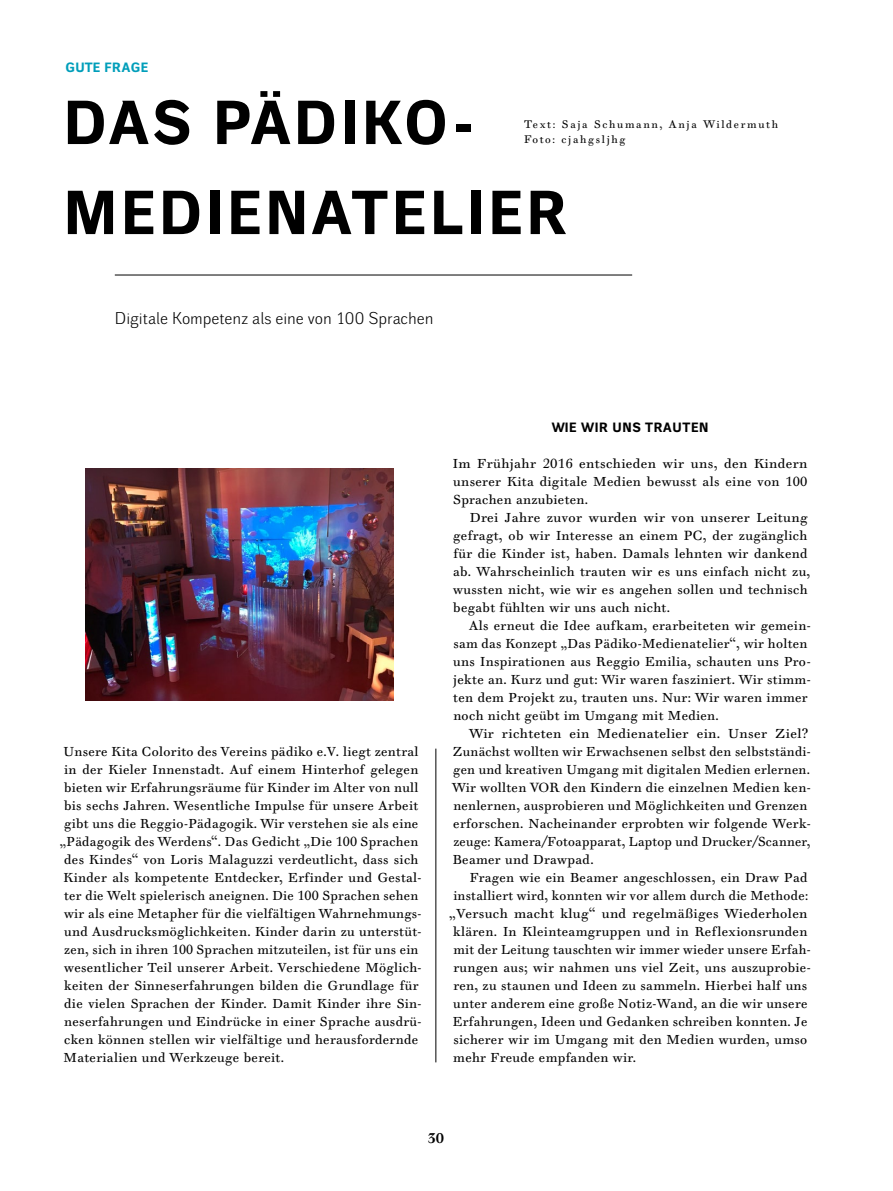
<style>
.page{position:relative;width:893px;height:1191px;background:#fff}
.page>*{position:absolute;margin:0;border:0;box-sizing:border-box;transform-origin:0 0}
.t1{font:700 60px/90px "Walbaum Grotesk Text";letter-spacing:.065em;color:#000}
.t2{font:16.5px "Walbaum Grotesk";letter-spacing:-.005em;color:#000}
.t3{font:700 13.5px "Walbaum 10 Pro";color:#000}
.t4{font:13.05px/18px "Walbaum 10 Pro";letter-spacing:.025em;color:#000}
.t5{font:700 13.05px "Walbaum Grotesk Text";letter-spacing:.05em;color:#000}
.t6{font:700 13.05px "Walbaum Grotesk Text";letter-spacing:.035em;color:#009eba}
.t7{font:10.5px/15px "Walbaum 10 Pro";letter-spacing:.16em;color:#000}
.s1{font-size:16.05px}
.s2{font-size:12.45px}
.s3{font-size:12.6px}
</style>
<div class="page">
<hr style="left:115px;top:275px;width:517px;height:1px;background:#000">
<hr style="left:436px;top:748px;width:1px;height:314px;background:#000">
<img style="left:85px;top:469px;width:308px;height:231px">
<p class="t6" style="left:65px;top:60px;width:84px">GUTE FRAGE</p>
<h1 class="t1" style="left:64px;top:80px;width:504px">DAS PÄDIKO-<br>MEDIENATELIER</h1>
<p class="t7" style="left:524px;top:117px;width:255px">Text: Saja Schumann, Anja Wildermuth<br>Foto: cjahgsljhg</p>
<p class="t2" style="left:115px;top:309px;width:320px">Digitale Kompetenz als eine von <span class="s1">100</span> Sprachen</p>
<p class="t4" style="left:64px;top:743px;width:356px"><span class="s2">U</span>nsere <span class="s2">K</span>ita <span class="s2">C</span>olorito des <span class="s2">V</span>ereins pädiko e. <span class="s2">V</span>. liegt zentral</p>
<p class="t4" style="left:64px;top:761px;width:356px">in der <span class="s2">K</span>ieler <span class="s2">I</span>nnenstadt. <span class="s2">A</span>uf einem <span class="s2">H</span>interhof gelegen</p>
<p class="t4" style="left:64px;top:779px;width:356px">bieten wir <span class="s2">E</span>rfahrungsräume für <span class="s2">K</span>inder im <span class="s2">A</span>lter von null</p>
<p class="t4" style="left:64px;top:797px;width:356px">bis sechs <span class="s2">J</span>ahren. <span class="s2">W</span>esentliche <span class="s2">I</span>mpulse für unsere <span class="s2">A</span>rbeit</p>
<p class="t4" style="left:64px;top:815px;width:356px">gibt uns die <span class="s2">R</span>eggio-<span class="s2">P</span>ädagogik. <span class="s2">W</span>ir verstehen sie als eine</p>
<p class="t4" style="left:60px;top:833px;width:360px">„<span class="s2">P</span>ädagogik des <span class="s2">W</span>erdens“. <span class="s2">D</span>as <span class="s2">G</span>edicht „<span class="s2">D</span>ie <span class="s3">100</span> <span class="s2">S</span>prachen</p>
<p class="t4" style="left:64px;top:851px;width:356px">des <span class="s2">K</span>indes“ von <span class="s2">L</span>oris <span class="s2">M</span>alaguzzi verdeutlicht, dass sich</p>
<p class="t4" style="left:64px;top:869px;width:359px"><span class="s2">K</span>inder als kompetente <span class="s2">E</span>ntdecker, <span class="s2">E</span>rfinder und <span class="s2">G</span>estal-</p>
<p class="t4" style="left:64px;top:887px;width:356px">ter die <span class="s2">W</span>elt spielerisch aneignen. <span class="s2">D</span>ie <span class="s3">100</span> <span class="s2">S</span>prachen sehen</p>
<p class="t4" style="left:64px;top:905px;width:359px">wir als eine <span class="s2">M</span>etapher für die vielfältigen <span class="s2">W</span>ahrnehmungs-</p>
<p class="t4" style="left:64px;top:923px;width:359px">und <span class="s2">A</span>usdrucksmöglichkeiten. <span class="s2">K</span>inder darin zu unterstüt-</p>
<p class="t4" style="left:64px;top:941px;width:356px">zen, sich in ihren <span class="s3">100</span> <span class="s2">S</span>prachen mitzuteilen, ist für uns ein</p>
<p class="t4" style="left:64px;top:959px;width:359px">wesentlicher <span class="s2">T</span>eil unserer <span class="s2">A</span>rbeit. <span class="s2">V</span>erschiedene <span class="s2">M</span>öglich-</p>
<p class="t4" style="left:64px;top:977px;width:356px">keiten der <span class="s2">S</span>inneserfahrungen bilden die <span class="s2">G</span>rundlage für</p>
<p class="t4" style="left:64px;top:995px;width:359px">die vielen <span class="s2">S</span>prachen der <span class="s2">K</span>inder. <span class="s2">D</span>amit <span class="s2">K</span>inder ihre <span class="s2">S</span>in-</p>
<p class="t4" style="left:64px;top:1013px;width:359px">neserfahrungen und <span class="s2">E</span>indrücke in einer <span class="s2">S</span>prache ausdrü-</p>
<p class="t4" style="left:64px;top:1031px;width:356px">cken können stellen wir vielfältige und herausfordernde</p>
<p class="t4" style="left:64px;top:1049px;width:222px"><span class="s2">M</span>aterialien und <span class="s2">W</span>erkzeuge bereit.</p>
<p class="t5" style="left:552px;top:420px;width:158px">WIE WIR UNS TRAUTEN</p>
<p class="t4" style="left:453px;top:455px;width:356px;text-align:justify"><span class="s2">I</span>m <span class="s2">F</span>rühjahr <span class="s3">2016</span> entschieden wir uns, den <span class="s2">K</span>indern unserer <span class="s2">K</span>ita digitale <span class="s2">M</span>edien bewusst als eine von <span class="s3">100<br></span><span class="s2">S</span>prachen anzubieten.</p>
<p class="t4" style="left:453px;top:509px;width:359px;text-indent:17px"><span class="s2">D</span>rei <span class="s2">J</span>ahre zuvor wurden wir von unserer <span class="s2">L</span>eitung gefragt, ob wir <span class="s2">I</span>nteresse an einem <span class="s3">PC</span>, der zugänglich für die <span class="s2">K</span>inder ist, haben. <span class="s2">D</span>amals lehnten wir dankend ab. <span class="s2">W</span>ahrscheinlich trauten wir es uns einfach nicht zu, wussten nicht, wie wir es angehen sollen und technisch begabt fühlten wir uns auch nicht.</p>
<p class="t4" style="left:453px;top:617px;width:359px;text-indent:16px"><span class="s2">A</span>ls erneut die <span class="s2">I</span>dee aufkam, erarbeiteten wir gemein&shy;sam das <span class="s2">K</span>onzept „<span class="s2">D</span>as <span class="s2">P</span>ädiko-<span class="s2">M</span>edienatelier“, wir holten uns <span class="s2">I</span>nspirationen aus <span class="s2">R</span>eggio <span class="s2">E</span>milia, schauten uns <span class="s2">P</span>ro&shy;jekte an. <span class="s2">K</span>urz und gut: <span class="s2">W</span>ir waren fasziniert. <span class="s2">W</span>ir stimm&shy;ten dem <span class="s2">P</span>rojekt zu, trauten uns. <span class="s2">N</span>ur: <span class="s2">W</span>ir waren immer noch nicht geübt im <span class="s2">U</span>mgang mit <span class="s2">M</span>edien.</p>
<p class="t4" style="left:452px;top:725px;width:360px;text-indent:17px"><span class="s2">W</span>ir richteten ein <span class="s2">M</span>edienatelier ein. <span class="s2">U</span>nser <span class="s2">Z</span>iel?<br><span class="s2">Z</span>unächst wollten wir <span class="s2">E</span>rwachsenen selbst den selbstständi&shy;gen und kreativen <span class="s2">U</span>mgang mit digitalen <span class="s2">M</span>edien erlernen.<br><span class="s2">W</span>ir wollten <span class="s3">VOR</span> den <span class="s2">K</span>indern die einzelnen <span class="s2">M</span>edien ken&shy;nenlernen, ausprobieren und <span class="s2">M</span>öglichkeiten und <span class="s2">G</span>renzen erforschen. <span class="s2">N</span>acheinander erprobten wir folgende <span class="s2">W</span>erk&shy;zeuge: <span class="s2">K</span>amera/<span class="s2">F</span>otoapparat, <span class="s2">L</span>aptop und <span class="s2">D</span>rucker/<span class="s2">S</span>canner, <span class="s2">B</span>eamer und <span class="s2">D</span>rawpad.</p>
<p class="t4" style="left:470px;top:869px;width:339px"><span class="s2">F</span>ragen wie ein <span class="s2">B</span>eamer angeschlossen, ein <span class="s2">D</span>raw <span class="s2">P</span>ad</p>
<p class="t4" style="left:453px;top:887px;width:356px">installiert wird, konnten wir vor allem durch die <span class="s2">M</span>ethode:</p>
<p class="t4" style="left:449px;top:905px;width:360px">„<span class="s2">V</span>ersuch macht klug“ und regelmäßiges <span class="s2">W</span>iederholen</p>
<p class="t4" style="left:453px;top:923px;width:356px">klären. <span class="s2">I</span>n <span class="s2">K</span>leinteamgruppen und in <span class="s2">R</span>eflexionsrunden</p>
<p class="t4" style="left:453px;top:941px;width:359px">mit der <span class="s2">L</span>eitung tauschten wir immer wieder unsere <span class="s2">E</span>rfah-</p>
<p class="t4" style="left:453px;top:959px;width:359px">rungen aus; wir nahmen uns viel <span class="s2">Z</span>eit, uns auszuprobie-</p>
<p class="t4" style="left:453px;top:977px;width:356px">ren, zu staunen und <span class="s2">I</span>deen zu sammeln. <span class="s2">H</span>ierbei half uns</p>
<p class="t4" style="left:453px;top:995px;width:356px">unter anderem eine große <span class="s2">N</span>otiz-<span class="s2">W</span>and, an die wir unsere</p>
<p class="t4" style="left:453px;top:1013px;width:356px"><span class="s2">E</span>rfahrungen, <span class="s2">I</span>deen und <span class="s2">G</span>edanken schreiben konnten. <span class="s2">J</span>e</p>
<p class="t4" style="left:453px;top:1031px;width:355px">sicherer wir im <span class="s2">U</span>mgang mit den <span class="s2">M</span>edien wurden, umso</p>
<p class="t4" style="left:453px;top:1049px;width:184px">mehr <span class="s2">F</span>reude empfanden wir.</p>
<p class="t3" style="left:427px;top:1129px;width:18px">30</p>
</div>
